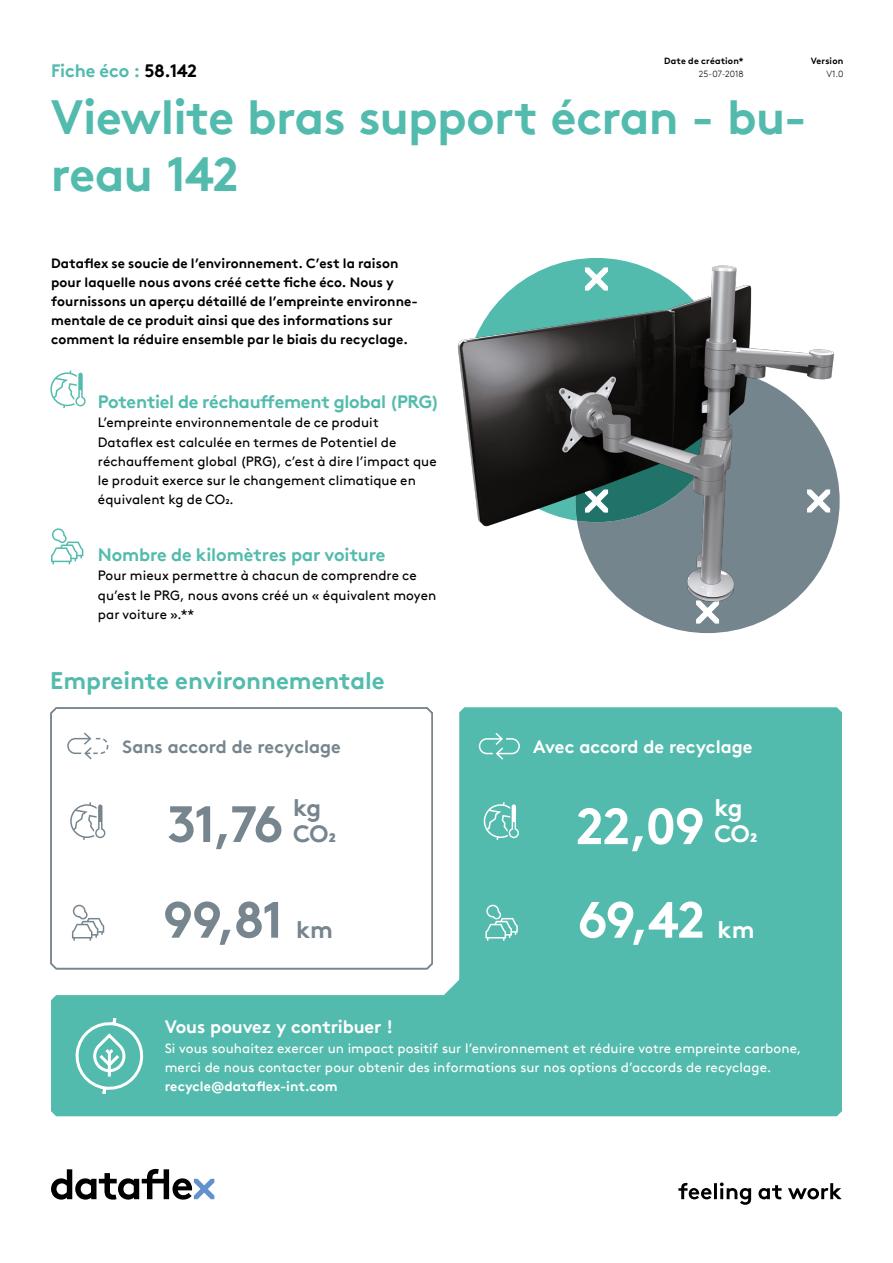
<style>
.page{position:relative;width:893px;height:1263px;background:#fff}
.page>*{position:absolute;margin:0;border:0;box-sizing:border-box;transform-origin:0 0}
.Value{font:700 51px "Brown Pro TT";letter-spacing:-.05em;color:#76858e}
.Table_bold{font:700 51px "Brown Pro TT";color:#fff}
.Value-2{font:700 51px "Brown Pro TT";color:#fff}
.t1{font:700 48px/57.4px "Brown Pro TT";letter-spacing:-.015em;color:#53bbad}
.Subkop{font:700 24px "Brown Pro TT";color:#53bbad}
.body{font:700 24px "Brown Pro TT";color:#76858e}
.body-2{font:700 24px "Brown Pro TT";color:#fff}
.Body_white{font:700 24px "Brown Pro TT";color:#76858e}
.Body_white-2{font:700 24px "Brown Pro TT";color:#fff}
.body-3{font:700 18px "Brown Pro TT";letter-spacing:-.015em;color:#53bbad}
.Small_print{font:700 18px "Brown Pro TT";letter-spacing:-.005em;color:#fff}
.Subkop-2{font:700 18px "Brown Pro TT";color:#76858e}
.Subkop-3{font:700 18px "Brown Pro TT";color:#fff}
.productnummer{font:700 18px "Brown Pro TT";letter-spacing:-.01em;color:#53bbad}
.body-4{font:13.5px/19.2px "Brown Pro TT";letter-spacing:.005em;color:#000}
.body-5{font:700 13.5px/19.2px "Brown Pro TT";letter-spacing:.005em;color:#000}
.Small_print-2{font:13.5px/19.2px "Brown Pro TT";letter-spacing:.005em;color:#fff}
.Small_print-3{font:700 9px "Brown Pro TT";letter-spacing:.015em;color:#000}
.Small_print-4{font:300 9px "Brown Pro TT";letter-spacing:-.005em;color:#000}
.s1{color:#000}
.s2{font-weight:700}
</style>
<div class="page">
<svg style="left:444px;top:980px;width:15px;height:15px"></svg>
<div style="left:459px;top:707px;width:383px;height:288px;background:#53bbad"></div>
<svg style="left:50px;top:707px;width:383px;height:263px"></svg>
<svg style="left:627px;top:475px;width:213px;height:158px"></svg>
<svg style="left:51px;top:1169px;width:163px;height:30px"></svg>
<svg style="left:678px;top:1182px;width:164px;height:23px"></svg>
<img style="left:457px;top:262px;width:380px;height:344px">
<div style="left:51px;top:995px;width:791px;height:121px;background:#53bbad"></div>
<svg style="left:479px;top:733px;width:41px;height:27px"></svg>
<svg style="left:67px;top:732px;width:41px;height:27px"></svg>
<svg style="left:75px;top:1018px;width:70px;height:79px;background:#74c8bc"></svg>
<svg style="left:51px;top:528px;width:32px;height:36px"></svg>
<svg style="left:72px;top:905px;width:32px;height:36px"></svg>
<svg style="left:485px;top:905px;width:33px;height:36px"></svg>
<svg style="left:50px;top:370px;width:36px;height:38px"></svg>
<svg style="left:70px;top:802px;width:35px;height:38px"></svg>
<svg style="left:483px;top:802px;width:36px;height:38px"></svg>
<p class="productnummer" style="left:51px;top:56px;width:148px">Fiche éco : <span class="s1">58.142</span></p>
<p class="Small_print-3" style="left:664px;top:53px;width:81px">Date de création*</p>
<p class="Small_print-4" style="left:699px;top:67px;width:46px">25-07-2018</p>
<p class="Small_print-3" style="left:811px;top:53px;width:34px">Version</p>
<p class="Small_print-4" style="left:826px;top:67px;width:18px">V1.0</p>
<p class="t1" style="left:51px;top:83px;width:757px">Viewlite bras support écran - bu&shy;reau 142</p>
<p class="body-5" style="left:51px;top:252px;width:349px">Dataflex se soucie de l’environnement. C’est la raison</p>
<p class="body-5" style="left:51px;top:271px;width:368px">pour laquelle nous avons créé cette fiche éco. Nous y fournissons un aperçu détaillé de l’empreinte environne&shy;mentale de ce produit ainsi que des informations sur comment la réduire ensemble par le biais du recyclage.</p>
<p class="body-3" style="left:98px;top:387px;width:343px">Potentiel de réchauffement global (PRG)</p>
<p class="body-4" style="left:98px;top:412px;width:282px">L’empreinte environnementale de ce produit</p>
<p class="body-4" style="left:98px;top:431px;width:340px">Dataflex est calculée en termes de Potentiel de réchauffement global (PRG), c’est à dire l’impact que le produit exerce sur le changement climatique en équivalent kg de CO2.</p>
<p class="body-3" style="left:98px;top:540px;width:289px">Nombre de kilomètres par voiture</p>
<p class="body-4" style="left:98px;top:565px;width:340px">Pour mieux permettre à chacun de comprendre ce qu’est le PRG, nous avons créé un « équivalent moyen par voiture ».**</p>
<p class="Subkop" style="left:50px;top:661px;width:336px">Empreinte environnementale</p>
<p class="Subkop-2" style="left:123px;top:732px;width:220px">Sans accord de recyclage</p>
<p class="Subkop-3" style="left:533px;top:732px;width:221px">Avec accord de recyclage</p>
<p class="body" style="left:293px;top:789px;width:30px">kg</p>
<p class="body" style="left:293px;top:814px;width:45px">CO2</p>
<p class="Value" style="left:167px;top:783px;width:118px">31,76</p>
<p class="Table_bold" style="left:576px;top:785px;width:131px">22,09</p>
<p class="body-2" style="left:714px;top:789px;width:30px">kg</p>
<p class="body-2" style="left:714px;top:814px;width:45px">CO2</p>
<p class="Value" style="left:163px;top:878px;width:122px">99,81</p>
<p class="Body_white" style="left:296px;top:910px;width:38px">km</p>
<p class="Value-2" style="left:578px;top:878px;width:129px">69,42</p>
<p class="Body_white-2" style="left:718px;top:910px;width:38px">km</p>
<p class="Small_print" style="left:165px;top:1012px;width:230px">Vous pouvez y contribuer !</p>
<p class="Small_print-2" style="left:165px;top:1037px;width:638px">Si vous souhaitez exercer un impact positif sur l’environnement et réduire votre empreinte carbone, merci de nous contacter pour obtenir des informations sur nos options d’accords de recyclage. <span class="s2">recycle@dataflex-int.com</span></p>
</div>
